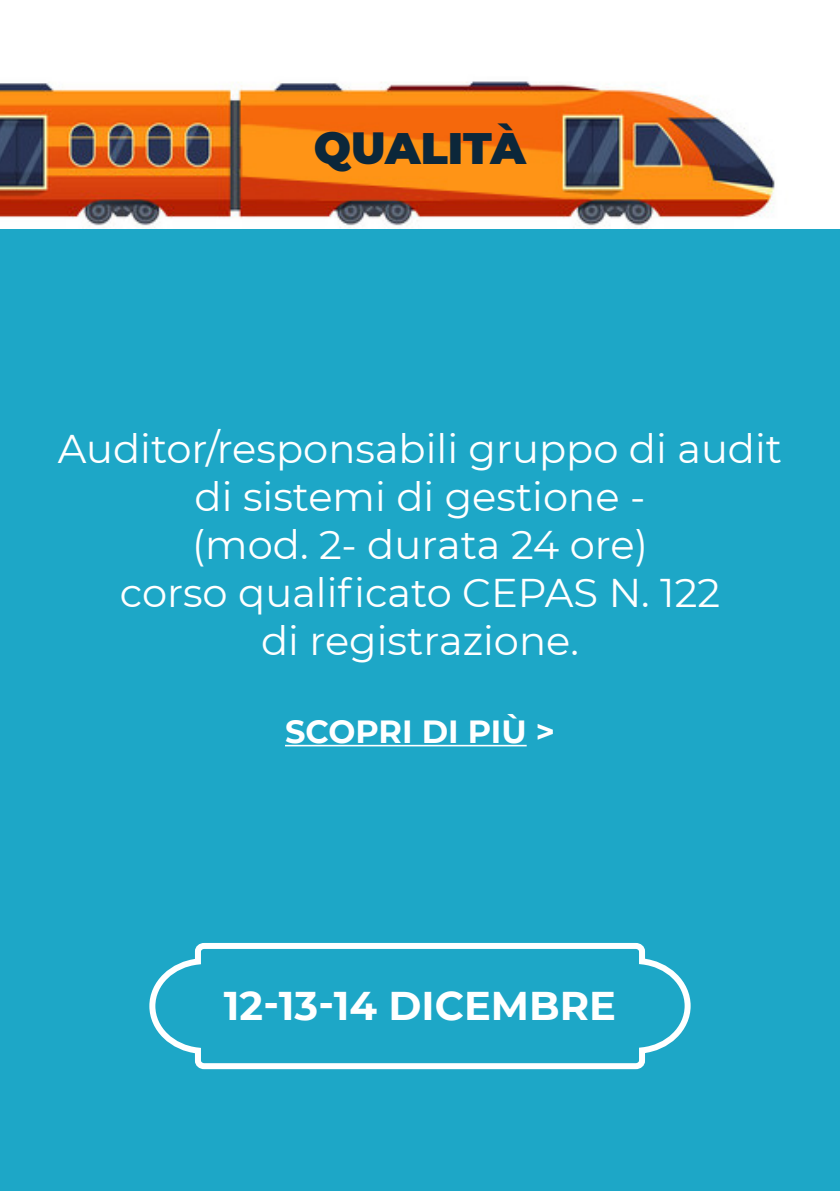
<style>
.page{position:relative;width:840px;height:1191px;background:#fff}
.page>*{position:absolute;margin:0;border:0;box-sizing:border-box;transform-origin:0 0}
.t1{font:900 44px "Montserrat";color:#0c273a}
.t2{font:40px/48px "Montserrat";color:#fff;text-align:center}
.t3{font:700 40px "Montserrat";color:#fff}
.t4{font:700 32px "Montserrat";color:#fff}
</style>
<div class="page">
<div style="left:0;top:227px;width:839px;height:964px;background:#1da7c7"></div>
<img style="left:0;top:81px;width:839px;height:147px">
<svg style="left:149px;top:943px;width:542px;height:127px"></svg>
<hr style="left:285px;top:745px;width:241px;height:1px;background:#fff">
<p class="t1" style="left:314px;top:116px;width:213px">QUALITÀ</p>
<p class="t2" style="left:58px;top:424px;width:725px">Auditor/responsabili gruppo di audit di sistemi di gestione -<br>(mod. 2- durata 24 ore)<br>corso qualificato CEPAS N. 122<br>di registrazione.</p>
<p class="t4" style="left:285px;top:709px;width:271px">SCOPRI DI PIÙ &gt;</p>
<p class="t3" style="left:224px;top:977px;width:393px">12-13-14 DICEMBRE</p>
</div>
